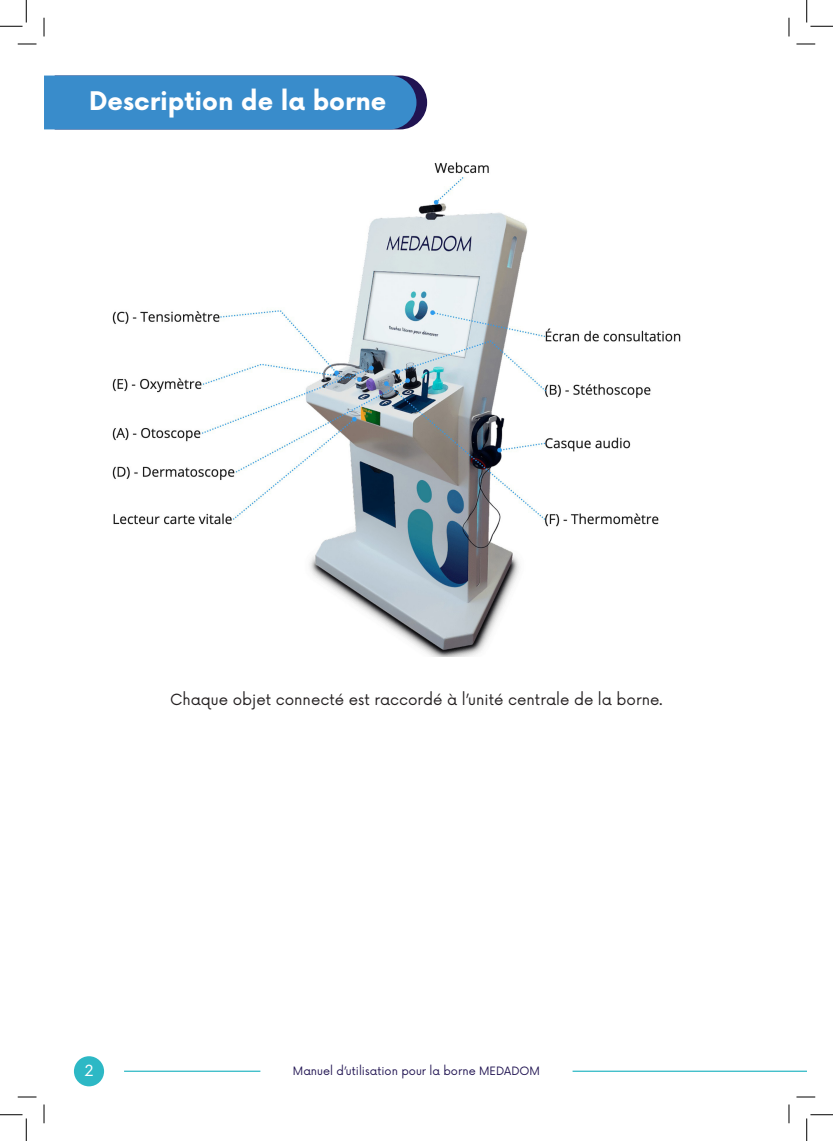
<style>
.page{position:relative;width:833px;height:1141px;background:#fff}
.page>*{position:absolute;margin:0;border:0;box-sizing:border-box;transform-origin:0 0}
.t1{font:700 25px "Now";color:#fff}
.texte{font:15px "Now";color:#231f20}
.t2{font:15px "Now";color:#fff}
.t3{font:11.25px "Now";color:#211452}
</style>
<div class="page">
<div style="left:74px;top:1056px;width:30px;height:30px;background:#2db8c5;border-radius:50%"></div>
<hr style="left:572px;top:1070px;width:234px;height:1px;background:#2db8c5">
<hr style="left:124px;top:1070px;width:136px;height:1px;background:#2db8c5">
<div style="left:44px;top:76px;width:383px;height:53px;background:#398ccb"></div>
<img style="left:112px;top:162px;width:569px;height:494px">
<svg style="left:18px;top:43px;width:18px;height:2px"></svg>
<svg style="left:796px;top:43px;width:18px;height:2px"></svg>
<svg style="left:18px;top:1096px;width:18px;height:1px"></svg>
<svg style="left:796px;top:1096px;width:18px;height:1px"></svg>
<svg style="left:43px;top:18px;width:2px;height:18px"></svg>
<svg style="left:43px;top:1104px;width:2px;height:19px"></svg>
<svg style="left:788px;top:18px;width:1px;height:18px"></svg>
<svg style="left:788px;top:1104px;width:1px;height:19px"></svg>
<svg style="left:0;top:0;width:27px;height:27px"></svg>
<svg style="left:0;top:1114px;width:27px;height:26px"></svg>
<svg style="left:806px;top:0;width:26px;height:27px"></svg>
<svg style="left:806px;top:1114px;width:26px;height:26px"></svg>
<p class="t1" style="left:89px;top:82px;width:299px">Description de la borne</p>
<p class="texte" style="left:170px;top:687px;width:494px">Chaque objet connecté est raccordé à l’unité centrale de la borne.</p>
<p class="t2" style="left:84px;top:1058px;width:11px">2</p>
<p class="t3" style="left:293px;top:1061px;width:248px">Manuel d’utilisation pour la borne MEDADOM</p>
</div>
